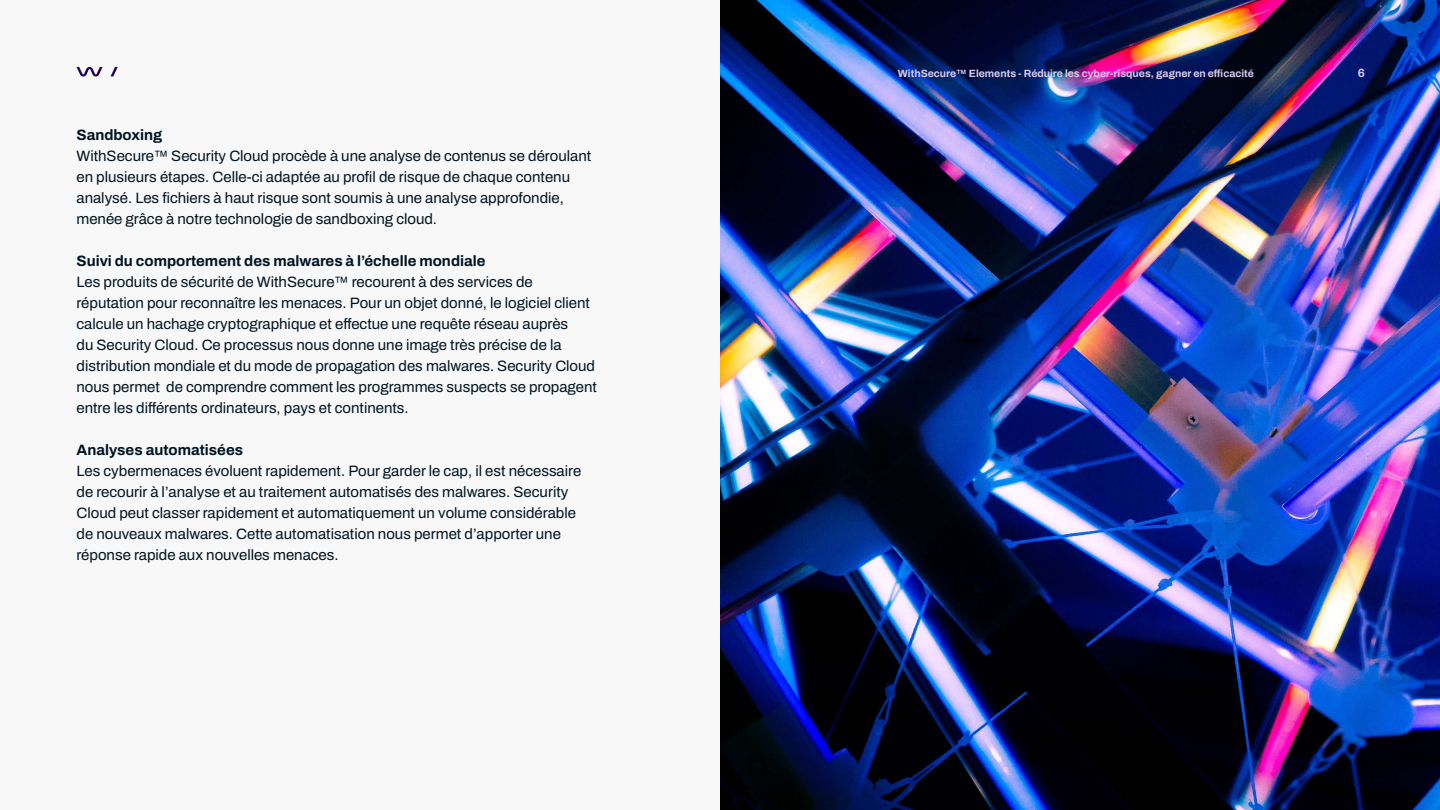
<style>
.page{position:relative;width:1440px;height:810px;background:#f8f8f8}
.page>*{position:absolute;margin:0;border:0;box-sizing:border-box;transform-origin:0 0}
.t1{font:15px/21px "Archivo";color:#001423}
.t2{font:700 15px "Archivo";color:#001423}
.t3{font:700 12px "Archivo";color:#d8c9f1}
.t4{font:700 10.5px "Archivo";color:#d8c9f1}
</style>
<div class="page">
<img style="left:720px;top:0;width:720px;height:810px">
<svg style="left:76px;top:67px;width:27px;height:9px"></svg>
<svg style="left:111px;top:67px;width:7px;height:9px"></svg>
<p class="t2" style="left:76px;top:123px;width:87px">Sandboxing</p>
<p class="t1" style="left:76px;top:145px;width:516px">WithSecure™ Security Cloud procède à une analyse de contenus se déroulant en plusieurs étapes. Celle-ci adaptée au profil de risque de chaque contenu analysé. Les fichiers à haut risque sont soumis à une analyse approfondie, menée grâce à notre technologie de sandboxing cloud.</p>
<p class="t2" style="left:76px;top:249px;width:411px">Suivi du comportement des malwares à l’échelle mondiale</p>
<p class="t1" style="left:76px;top:271px;width:522px">Les produits de sécurité de WithSecure™ recourent à des services de réputation pour reconnaître les menaces. Pour un objet donné, le logiciel client calcule un hachage cryptographique et effectue une requête réseau auprès<br>du Security Cloud. Ce processus nous donne une image très précise de la distribution mondiale et du mode de propagation des malwares. Security Cloud nous permet de comprendre comment les programmes suspects se propagent entre les différents ordinateurs, pays et continents.</p>
<p class="t2" style="left:76px;top:438px;width:168px">Analyses automatisées</p>
<p class="t1" style="left:76px;top:460px;width:506px">Les cybermenaces évoluent rapidement. Pour garder le cap, il est nécessaire de recourir à l’analyse et au traitement automatisés des malwares. Security Cloud peut classer rapidement et automatiquement un volume considérable de nouveaux malwares. Cette automatisation nous permet d’apporter une réponse rapide aux nouvelles menaces.</p>
<p class="t4" style="left:898px;top:65px;width:358px">WithSecure™ Elements - Réduire les cyber-risques, gagner en efficacité</p>
<p class="t3" style="left:1358px;top:63px;width:9px">6</p>
</div>
